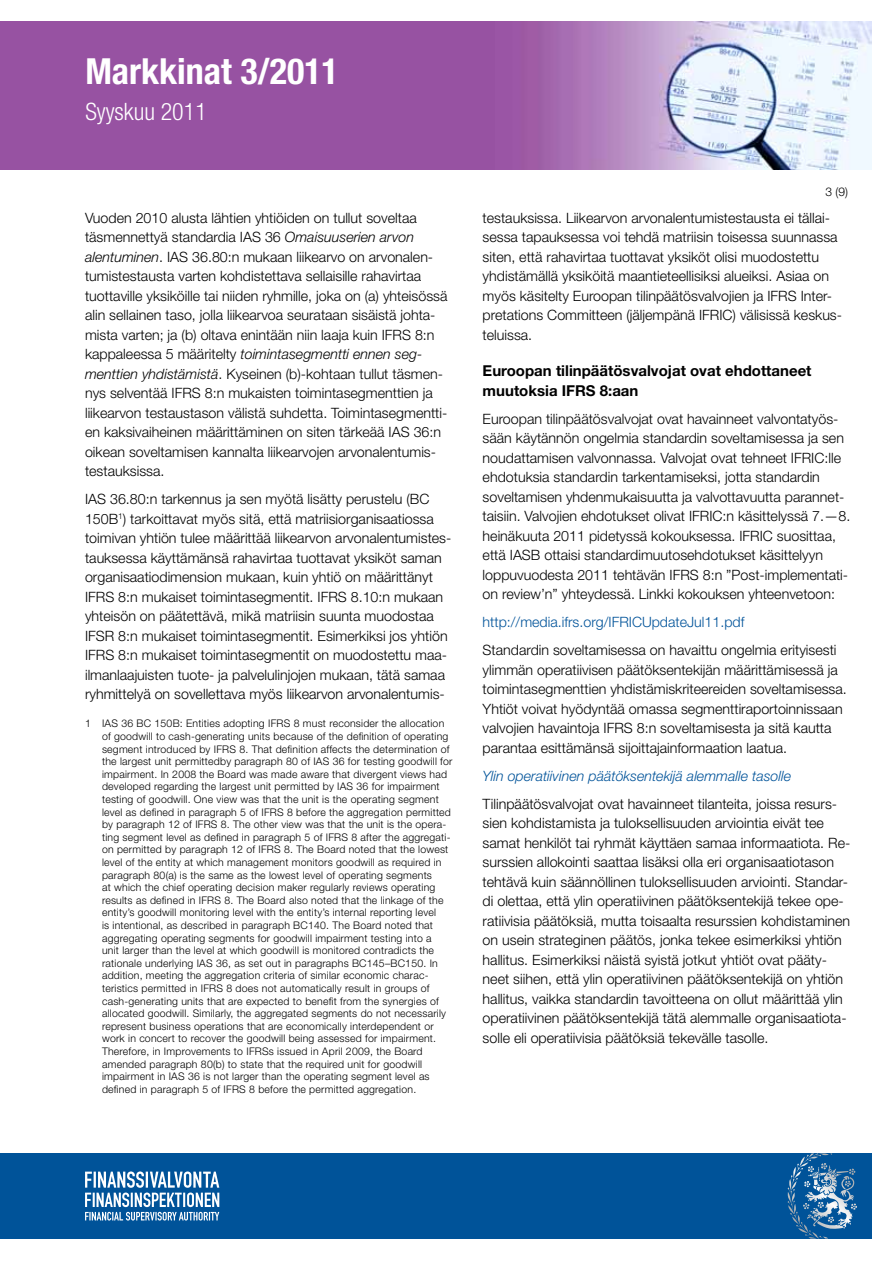
<style>
.page{position:relative;width:893px;height:1263px;background:#fff}
.page>*{position:absolute;margin:0;border:0;box-sizing:border-box;transform-origin:0 0}
.t1{font:700 condensed 36px "Helvetica Neue LT Std";color:#fff}
.t2{font:300 condensed 24px "Helvetica Neue LT Std";color:#fff}
.t3{font:700 15px/19.5px "Helvetica Neue LT Std";color:#000}
.t4{font:300 14.25px/19.5px "Helvetica Neue LT Std";color:#000}
.t5{font:italic 300 14.25px "Helvetica Neue LT Std";color:#005399}
.t6{font:300 14.25px "Helvetica Neue LT Std";color:#005399}
.t7{font:300 12px "Helvetica Neue LT Std";color:#000}
.t8{font:300 10.5px/12.6px "Helvetica Neue LT Std";letter-spacing:.02em;color:#000}
.s1{font-style:italic}
</style>
<div class="page">
<img style="left:0;top:21px;width:872px;height:149px">
<div style="left:0;top:1153px;width:872px;height:85px;background:#005399"></div>
<svg style="left:800px;top:1153px;width:32px;height:13px"></svg>
<svg style="left:85px;top:1171px;width:134px;height:49px"></svg>
<h1 class="t1" style="left:85px;top:49px;width:255px">Markkinat 3/2011</h1>
<h2 class="t2" style="left:85px;top:97px;width:123px">Syyskuu 2011</h2>
<p class="t4" style="left:85px;top:208px;width:364px">Vuoden 2010 alusta lähtien yhtiöiden on tullut soveltaa täsmennettyä standardia IAS 36 <span class="s1">Omaisuuserien arvon alentuminen</span>. IAS 36.80:n mukaan liikearvo on arvonalen&shy;tumistestausta varten kohdistettava sellaisille rahavirtaa tuottaville yksiköille tai niiden ryhmille, joka on (a) yhteisössä alin sellainen taso, jolla liikearvoa seurataan sisäistä johta&shy;mista varten; ja (b) oltava enintään niin laaja kuin IFRS 8:n kappaleessa 5 määritelty <span class="s1">toimintasegmentti ennen seg&shy;menttien yhdistämistä</span>. Kyseinen (b)-kohtaan tullut täsmen&shy;nys selventää IFRS 8:n mukaisten toimintasegmenttien ja liikearvon testaustason välistä suhdetta. Toimintasegmentti&shy;en kaksivaiheinen määrittäminen on siten tärkeää IAS 36:n oikean soveltamisen kannalta liikearvojen arvonalentumis&shy;testauksissa.</p>
<p class="t4" style="left:85px;top:489px;width:368px">IAS 36.80:n tarkennus ja sen myötä lisätty perustelu (BC 150B<sup>1</sup>) tarkoittavat myös sitä, että matriisiorganisaatiossa toimivan yhtiön tulee määrittää liikearvon arvonalentumistes&shy;tauksessa käyttämänsä rahavirtaa tuottavat yksiköt saman organisaatiodimension mukaan, kuin yhtiö on määrittänyt IFRS 8:n mukaiset toimintasegmentit. IFRS 8.10:n mukaan yhteisön on päätettävä, mikä matriisin suunta muodostaa IFSR 8:n mukaiset toimintasegmentit. Esimerkiksi jos yhtiön IFRS 8:n mukaiset toimintasegmentit on muodostettu maa&shy;ilmanlaajuisten tuote- ja palvelulinjojen mukaan, tätä samaa ryhmittelyä on sovellettava myös liikearvon arvonalentumis-</p>
<p class="t8" style="left:102px;top:717px;width:352px;text-indent:-17px">1 IAS 36 BC 150B: Entities adopting IFRS 8 must reconsider the allocation of goodwill to cash-generating units because of the definition of operating segment introduced by IFRS 8. That definition affects the determination of the largest unit permittedby paragraph 80 of IAS 36 for testing goodwill for impairment. In 2008 the Board was made aware that divergent views had developed regarding the largest unit permitted by IAS 36 for impairment testing of goodwill. One view was that the unit is the operating segment level as defined in paragraph 5 of IFRS 8 before the aggregation permitted by paragraph 12 of IFRS 8. The other view was that the unit is the opera&shy;ting segment level as defined in paragraph 5 of IFRS 8 after the aggregati&shy;on permitted by paragraph 12 of IFRS 8. The Board noted that the lowest level of the entity at which management monitors goodwill as required in paragraph 80(a) is the same as the lowest level of operating segments<br>at which the chief operating decision maker regularly reviews operating results as defined in IFRS 8. The Board also noted that the linkage of the entity’s goodwill monitoring level with the entity’s internal reporting level<br>is intentional, as described in paragraph BC140. The Board noted that aggregating operating segments for goodwill impairment testing into a<br>unit larger than the level at which goodwill is monitored contradicts the rationale underlying IAS 36, as set out in paragraphs BC145–BC150. In addition, meeting the aggregation criteria of similar economic charac&shy;teristics permitted in IFRS 8 does not automatically result in groups of cash-generating units that are expected to benefit from the synergies of allocated goodwill. Similarly, the aggregated segments do not necessarily represent business operations that are economically interdependent or work in concert to recover the goodwill being assessed for impairment.<br>Therefore, in Improvements to IFRSs issued in April 2009, the Board amended paragraph 80(b) to state that the required unit for goodwill impairment in IAS 36 is not larger than the operating segment level as defined in paragraph 5 of IFRS 8 before the permitted aggregation.</p>
<p class="t7" style="left:825px;top:184px;width:24px">3 (9)</p>
<p class="t4" style="left:483px;top:208px;width:361px">testauksissa. Liikearvon arvonalentumistestausta ei tällai&shy;sessa tapauksessa voi tehdä matriisin toisessa suunnassa siten, että rahavirtaa tuottavat yksiköt olisi muodostettu yhdistämällä yksiköitä maantieteellisiksi alueiksi. Asiaa on myös käsitelty Euroopan tilinpäätösvalvojien ja IFRS Inter&shy;pretations Committeen (jäljempänä IFRIC) välisissä keskus&shy;teluissa.</p>
<p class="t3" style="left:483px;top:361px;width:330px">Euroopan tilinpäätösvalvojat ovat ehdottaneet muutoksia IFRS 8:aan</p>
<p class="t4" style="left:483px;top:409px;width:369px">Euroopan tilinpäätösvalvojat ovat havainneet valvontatyös&shy;sään käytännön ongelmia standardin soveltamisessa ja sen noudattamisen valvonnassa. Valvojat ovat tehneet IFRIC:lle ehdotuksia standardin tarkentamiseksi, jotta standardin soveltamisen yhdenmukaisuutta ja valvottavuutta parannet&shy;taisiin. Valvojien ehdotukset olivat IFRIC:n käsittelyssä 7.—8. heinäkuuta 2011 pidetyssä kokouksessa. IFRIC suosittaa, että IASB ottaisi standardimuutosehdotukset käsittelyyn loppuvuodesta 2011 tehtävän IFRS 8:n ”Post-implementati&shy;on review’n” yhteydessä. Linkki kokouksen yhteenvetoon:</p>
<p class="t6" style="left:483px;top:613px;width:263px">http://media.ifrs.org/IFRICUpdateJul11.pdf</p>
<p class="t4" style="left:483px;top:640px;width:366px">Standardin soveltamisessa on havaittu ongelmia erityisesti ylimmän operatiivisen päätöksentekijän määrittämisessä ja toimintasegmenttien yhdistämiskriteereiden soveltamisessa.<br>Yhtiöt voivat hyödyntää omassa segmenttiraportoinnissaan valvojien havaintoja IFRS 8:n soveltamisesta ja sitä kautta parantaa esittämänsä sijoittajainformaation laatua.</p>
<p class="t5" style="left:483px;top:767px;width:310px">Ylin operatiivinen päätöksentekijä alemmalle tasolle</p>
<p class="t4" style="left:483px;top:794px;width:369px">Tilinpäätösvalvojat ovat havainneet tilanteita, joissa resurs&shy;sien kohdistamista ja tuloksellisuuden arviointia eivät tee samat henkilöt tai ryhmät käyttäen samaa informaatiota. Re&shy;surssien allokointi saattaa lisäksi olla eri organisaatiotason tehtävä kuin säännöllinen tuloksellisuuden arviointi. Standar&shy;di olettaa, että ylin operatiivinen päätöksentekijä tekee ope&shy;ratiivisia päätöksiä, mutta toisaalta resurssien kohdistaminen on usein strateginen päätös, jonka tekee esimerkiksi yhtiön hallitus. Esimerkiksi näistä syistä jotkut yhtiöt ovat pääty&shy;neet siihen, että ylin operatiivinen päätöksentekijä on yhtiön hallitus, vaikka standardin tavoitteena on ollut määrittää ylin operatiivinen päätöksentekijä tätä alemmalle organisaatiota&shy;solle eli operatiivisia päätöksiä tekevälle tasolle.</p>
</div>
